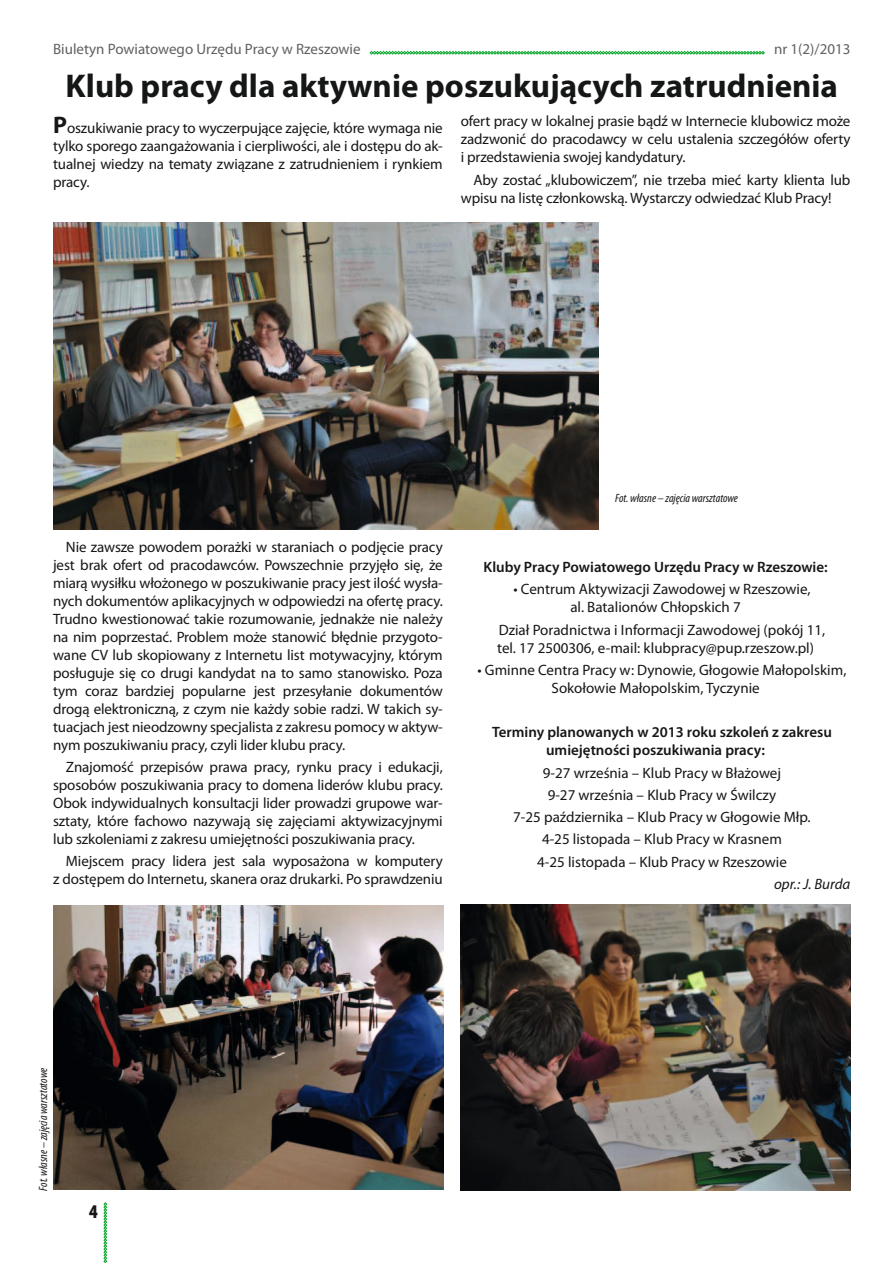
<style>
.page{position:relative;width:893px;height:1263px;background:#fff}
.page>*{position:absolute;margin:0;border:0;box-sizing:border-box;transform-origin:0 0}
.t1{font:700 33px "Myriad Pro";color:#151616}
.t2{font:900 condensed 19.5px "Myriad Pro";color:#151616}
.t3{font:15px/18px "Myriad Pro";letter-spacing:-.005em;color:#151616;text-align:justify}
.t4{font:600 15px/18px "Myriad Pro";color:#151616}
.t5{font:15px "Myriad Pro";color:#626061}
.t6{font:italic 15px "Myriad Pro";color:#151616}
.t7{font:italic condensed 12px "Myriad Pro";color:#151616}
.s1{font-weight:700;font-size:24px}
</style>
<div class="page">
<svg style="left:370px;top:51px;width:395px;height:3px"></svg>
<svg style="left:104px;top:1202px;width:3px;height:61px"></svg>
<img style="left:53px;top:905px;width:391px;height:285px">
<img style="left:54px;top:223px;width:544px;height:307px">
<img style="left:461px;top:904px;width:389px;height:287px">
<p class="t5" style="left:53px;top:39px;width:309px">Biuletyn Powiatowego Urzędu Pracy w Rzeszowie</p>
<p class="t5" style="left:774px;top:39px;width:78px">nr 1(2)/2013</p>
<h1 class="t1" style="left:66px;top:64px;width:774px">Klub pracy dla aktywnie poszukujących zatrudnienia</h1>
<p class="t3" style="left:53px;top:119px;width:391px"><span class="s1">P</span>oszukiwanie pracy to wyczerpujące zajęcie, które wymaga nie tylko sporego zaangażowania i cierpliwości, ale i dostępu do ak&shy;tualnej wiedzy na tematy związane z zatrudnieniem i rynkiem pracy.</p>
<p class="t3" style="left:461px;top:112px;width:391px">ofert pracy w lokalnej prasie bądź w Internecie klubowicz może zadzwonić do pracodawcy w celu ustalenia szczegółów oferty i przedstawienia swojej kandydatury.</p>
<p class="t3" style="left:461px;top:170px;width:391px;text-indent:13px">Aby zostać „klubowiczem”, nie trzeba mieć karty klienta lub wpisu na listę członkowską. Wystarczy odwiedzać Klub Pracy!</p>
<p class="t3" style="left:53px;top:537px;width:391px;text-indent:13px">Nie zawsze powodem porażki w staraniach o podjęcie pracy jest brak ofert od pracodawców. Powszechnie przyjęło się, że miarą wysiłku włożonego w poszukiwanie pracy jest ilość wysła&shy;nych dokumentów aplikacyjnych w odpowiedzi na ofertę pracy.<br>Trudno kwestionować takie rozumowanie, jednakże nie należy na nim poprzestać. Problem może stanowić błędnie przygoto&shy;wane CV lub skopiowany z Internetu list motywacyjny, którym posługuje się co drugi kandydat na to samo stanowisko. Poza tym coraz bardziej popularne jest przesyłanie dokumentów drogą elektroniczną, z czym nie każdy sobie radzi. W takich sy&shy;tuacjach jest nieodzowny specjalista z zakresu pomocy w aktyw&shy;nym poszukiwaniu pracy, czyli lider klubu pracy.</p>
<p class="t3" style="left:53px;top:757px;width:391px;text-indent:13px">Znajomość przepisów prawa pracy, rynku pracy i edukacji, sposobów poszukiwania pracy to domena liderów klubu pracy.<br>Obok indywidualnych konsultacji lider prowadzi grupowe war&shy;sztaty, które fachowo nazywają się zajęciami aktywizacyjnymi lub szkoleniami z zakresu umiejętności poszukiwania pracy.</p>
<p class="t3" style="left:53px;top:852px;width:391px;text-align:right">Miejscem pracy lidera jest sala wyposażona w komputery<br>z dostępem do Internetu, skanera oraz drukarki. Po sprawdzeniu</p>
<p class="t7" style="left:615px;top:491px;width:124px">Fot. własne – zajęcia warsztatowe</p>
<p class="t4" style="left:484px;top:558px;width:346px">Kluby Pracy Powiatowego Urzędu Pracy w Rzeszowie:</p>
<p class="t3" style="left:570px;top:580px;width:242px;text-indent:-57px">• Centrum Aktywizacji Zawodowej w Rzeszowie, al. Batalionów Chłopskich 7</p>
<p class="t3" style="left:497px;top:620px;width:330px">Dział Poradnictwa i Informacji Zawodowej (pokój 11, tel. 17 2500306, e-mail: klubpracy@pup.rzeszow.pl)</p>
<p class="t3" style="left:551px;top:660px;width:296px;text-indent:-74px">• Gminne Centra Pracy w: Dynowie, Głogowie Małopolskim,<br>Sokołowie Małopolskim, Tyczynie</p>
<p class="t4" style="left:546px;top:723px;width:287px;text-indent:-54px">Terminy planowanych w 2013 roku szkoleń z zakresu umiejętności poszukiwania pracy:</p>
<p class="t3" style="left:513px;top:761px;width:299px;line-height:22.2px;text-align:center">9-27 września – Klub Pracy w Błażowej<br>9-27 września – Klub Pracy w Świlczy<br>7-25 października – Klub Pracy w Głogowie Młp.<br>4-25 listopada – Klub Pracy w Krasnem<br>4-25 listopada – Klub Pracy w Rzeszowie</p>
<p class="t6" style="left:774px;top:874px;width:78px">opr.: J. Burda</p>
<p class="t7" style="left:36px;top:1191px;width:124px;rotate:-90deg">Fot. własne – zajęcia warsztatowe</p>
<h2 class="t2" style="left:89px;top:1199px;width:10px">4</h2>
</div>
